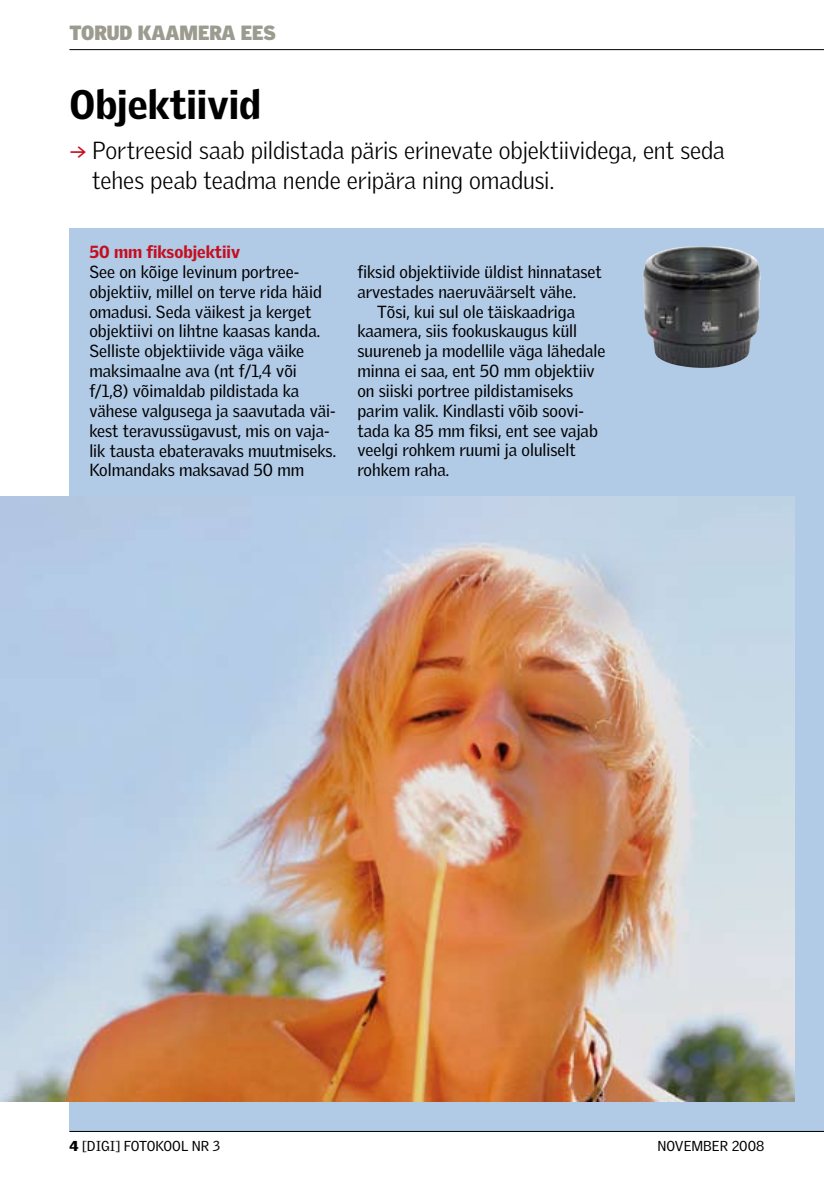
<style>
.page{position:relative;width:824px;height:1191px;background:#fff}
.page>*{position:absolute;margin:0;border:0;box-sizing:border-box;transform-origin:0 0}
.t1{font:900 40px "Griffith Gothic";color:#000}
.t2{font:300 24px/29.8px "Griffith Gothic";letter-spacing:-.005em;color:#000}
.t3{font:900 20px "Griffith Gothic";color:#9c9b8f}
.t4{font:17px/19.8px "Griffith Gothic";color:#000}
.t5{font:900 17px "Griffith Gothic";color:#c50e1f}
.t6{font:14px "Griffith Gothic";color:#000}
.s1{font-family:"Verlag";font-weight:400;color:#c50e1f}
.s2{font-weight:900}
</style>
<div class="page">
<div style="left:69px;top:228px;width:754px;height:903px;background:#b1cae6"></div>
<img style="left:0;top:496px;width:794px;height:605px">
<img style="left:642px;top:246px;width:118px;height:122px">
<hr style="left:69px;top:49px;width:754px;height:1px;background:#000">
<hr style="left:69px;top:1131px;width:754px;height:1px;background:#000">
<p class="t3" style="left:69px;top:20px;width:207px">TORUD KAAMERA EES</p>
<h1 class="t1" style="left:69px;top:81px;width:193px">Objektiivid</h1>
<h2 class="t2" style="left:92px;top:135px;width:634px;text-indent:-23px"><span class="s1">→</span> Portreesid saab pildistada päris erinevate objektiividega, ent seda tehes peab teadma nende eripära ning omadusi.</h2>
<p class="t5" style="left:89px;top:242px;width:152px">50 mm fiksobjektiiv</p>
<p class="t4" style="left:89px;top:262px;width:248px">See on kõige levinum portree&shy;objektiiv, millel on terve rida häid omadusi. Seda väikest ja kerget objektiivi on lihtne kaasas kanda.<br>Selliste objektiivide väga väike maksimaalne ava (nt f/1,4 või f/1,8) võimaldab pildistada ka vähese valgusega ja saavutada väi&shy;kest teravussügavust, mis on vaja&shy;lik tausta ebateravaks muutmiseks.<br>Kolmandaks maksavad 50 mm</p>
<p class="t4" style="left:357px;top:262px;width:246px">fiksid objektiivide üldist hinnataset</p>
<p class="t4" style="left:357px;top:282px;width:220px">arvestades naeruväärselt vähe.</p>
<p class="t4" style="left:377px;top:301px;width:199px">Tõsi, kui sul ole täiskaadriga</p>
<p class="t4" style="left:357px;top:321px;width:221px">kaamera, siis fookuskaugus küll</p>
<p class="t4" style="left:357px;top:341px;width:250px">suureneb ja modellile väga lähedale</p>
<p class="t4" style="left:357px;top:361px;width:239px">minna ei saa, ent 50 mm objektiiv</p>
<p class="t4" style="left:357px;top:381px;width:217px">on siiski portree pildistamiseks</p>
<p class="t4" style="left:357px;top:401px;width:228px">parim valik. Kindlasti võib soovi-</p>
<p class="t4" style="left:357px;top:420px;width:242px">tada ka 85 mm fiksi, ent see vajab</p>
<p class="t4" style="left:357px;top:440px;width:220px">veelgi rohkem ruumi ja oluliselt</p>
<p class="t4" style="left:357px;top:460px;width:93px">rohkem raha.</p>
<p class="t6" style="left:69px;top:1137px;width:87px"><span class="s2">4</span> [digi] Fotokoo</p>
<p class="t6" style="left:181px;top:1137px;width:41px">l nr 3</p>
<p class="t6" style="left:657px;top:1137px;width:108px">novem ber 2008</p>
</div>
